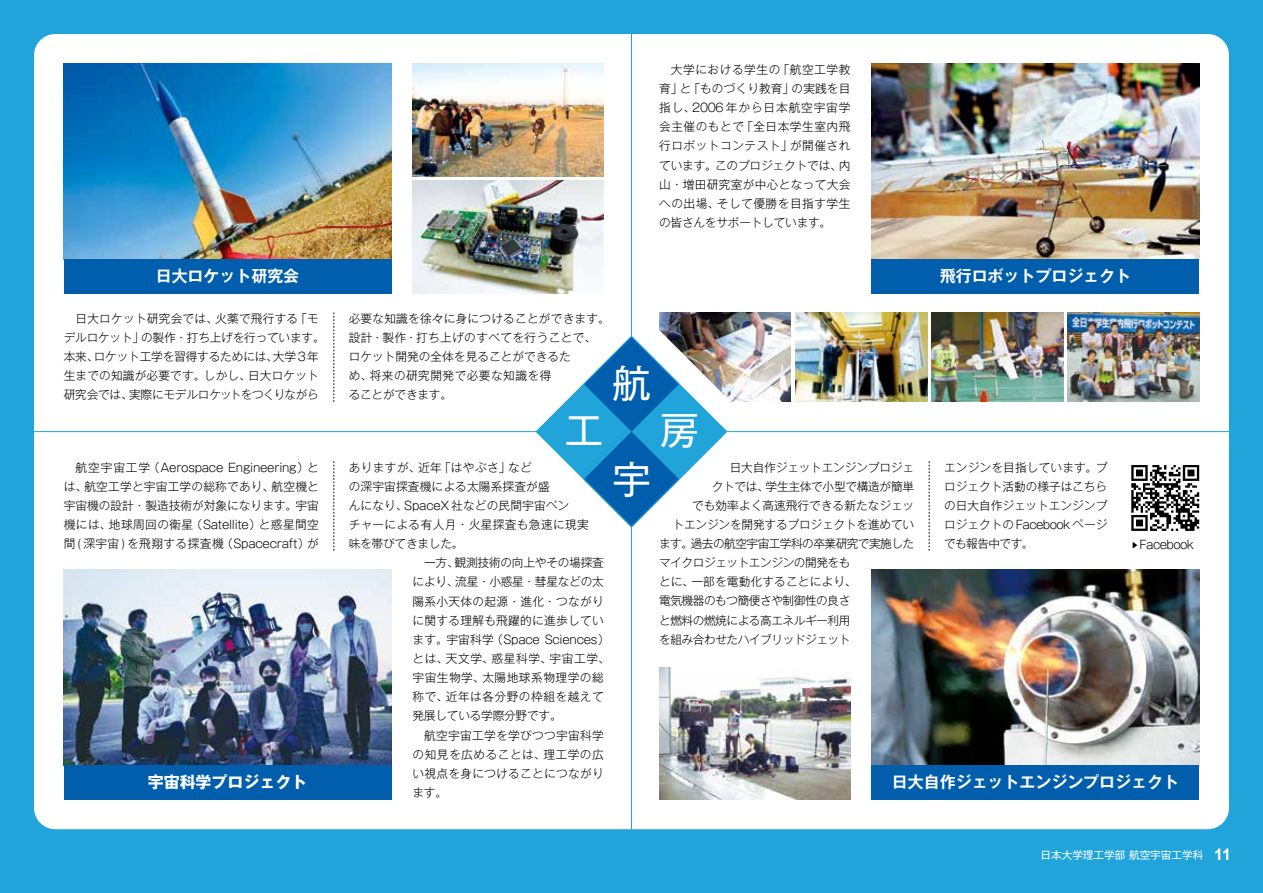
<style>
.page{position:relative;width:1263px;height:893px;background:#21a4da}
.page>*{position:absolute;margin:0;border:0;box-sizing:border-box;transform-origin:0 0}
.t1{font:38.25px "Gothic MB101 Pr 6";color:#fff}
.t2{font:700 15.9px "Gothic MB101 Pr 6 De";color:#fff}
.t3{font:700 15.9px "Gothic MB101 Pr 6";color:#fff}
.t4{font:300 11.7px/19.2px "Gothic MB101 Pr 6";color:#000;text-align:justify}
.t5{font:300 11.7px "Gothic MB101 Pr 6";letter-spacing:-.02em;color:#000}
.t6{font:300 11.7px "Gothic MB101 Pr 6";letter-spacing:-.04em;color:#000}
.t7{font:300 11.7px "Gothic MB101 Pr 6";letter-spacing:.025em;color:#000}
.t8{font:300 11.7px "Gothic MB101 Pr 6";letter-spacing:.045em;color:#000}
.t9{font:300 11.7px "Gothic MB101 Pr 6";letter-spacing:-.045em;color:#000}
.t10{font:300 11.7px "Gothic MB101 Pr 6";letter-spacing:.03em;color:#000}
.t11{font:300 11.7px "Gothic MB101 Pr 6";letter-spacing:-.025em;color:#000}
.t12{font:300 11.7px "Gothic MB101 Pr 6";letter-spacing:.05em;color:#000}
.t13{font:300 11.7px "Gothic MB101 Pr 6";letter-spacing:.035em;color:#000}
.t14{font:300 11.7px "Gothic MB101 Pr 6";letter-spacing:-.05em;color:#000}
.t15{font:10.65px "Gothic MB101 Pr 6";color:#fff}
.s1{font-size:7.5px}
.s2{font-family:"Arial";font-weight:700;font-size:15.9px}
</style>
<div class="page">
<div style="left:34px;top:34px;width:1195px;height:795px;background:#fff;border-radius:21px"></div>
<img style="left:1067px;top:313px;width:132px;height:89px">
<img style="left:761px;top:313px;width:30px;height:89px">
<img style="left:931px;top:313px;width:132px;height:89px">
<img style="left:795px;top:313px;width:132px;height:89px">
<img style="left:64px;top:570px;width:327px;height:195px">
<img style="left:64px;top:64px;width:327px;height:195px">
<img style="left:872px;top:570px;width:327px;height:195px">
<img style="left:872px;top:64px;width:327px;height:195px">
<img style="left:412px;top:64px;width:192px;height:112px">
<img style="left:412px;top:181px;width:192px;height:112px">
<img style="left:659px;top:668px;width:191px;height:131px">
<div style="left:64px;top:259px;width:327px;height:34px;background:#005ead"></div>
<div style="left:872px;top:259px;width:327px;height:34px;background:#005ead"></div>
<div style="left:64px;top:765px;width:327px;height:34px;background:#005ead"></div>
<div style="left:872px;top:765px;width:327px;height:34px;background:#005ead"></div>
<svg style="left:334px;top:461px;width:1px;height:90px"></svg>
<svg style="left:929px;top:461px;width:1px;height:90px"></svg>
<svg style="left:334px;top:313px;width:1px;height:89px"></svg>
<img style="left:502px;top:312px;width:259px;height:121px">
<hr style="left:30px;top:431px;width:1203px;height:1px;background:#21a4da">
<hr style="left:631px;top:30px;width:1px;height:803px;background:#21a4da">
<svg style="left:535px;top:335px;width:193px;height:192px"></svg>
<svg style="left:1131px;top:465px;width:68px;height:66px"></svg>
<p class="t4" style="left:659px;top:59px;width:193px;text-indent:12px">大学における学生の「航空工学教育」と「ものづくり教育」の実践を目指し、2006 年から日本航空宇宙学会主催のもとで「全日本学生室内飛行ロボットコンテスト」が開催されています。このプロジェクトでは、内山・増田研究室が中心となって大会への出場、そして優勝を目指す学生の皆さんをサポートしています。</p>
<h2 class="t2" style="left:156px;top:263px;width:145px">日大ロケット研究会</h2>
<h2 class="t2" style="left:940px;top:263px;width:193px">飛行ロボットプロジェクト</h2>
<p class="t4" style="left:64px;top:308px;width:262px;text-align:center">日大ロケット研究会では、火薬で飛行する「モ<br>デルロケット」の製作・打ち上げを行っています。本来、ロケット工学を習得するためには、大学3年生までの知識が必要です。しかし、日大ロケット研究会では、実際にモデルロケットをつくりながら</p>
<p class="t4" style="left:349px;top:308px;width:262px;text-align:left">必要な知識を徐々に身につけることができます。設計・製作・打ち上げのすべてを行うことで、ロケット開発の全体を見ることができるた<br>め、将来の研究開発で必要な知識を得<br>ることができます。</p>
<h1 class="t1" style="left:612px;top:352px;width:40px">航</h1>
<h1 class="t1" style="left:565px;top:399px;width:40px">工</h1>
<h1 class="t1" style="left:661px;top:399px;width:40px">房</h1>
<h1 class="t1" style="left:612px;top:448px;width:40px">宇</h1>
<p class="t4" style="left:944px;top:456px;width:165px">エンジンを目指しています。プロジェクト活動の様子はこちらの日大自作ジェットエンジンプロジェクトのFacebookページでも報告中です。</p>
<p class="t4" style="left:730px;top:456px;width:186px">日大自作ジェットエンジンプロジェ</p>
<p class="t11" style="left:712px;top:476px;width:204px">クトでは、学生主体で小型で構造が簡単</p>
<p class="t4" style="left:692px;top:495px;width:224px">でも効率よく高速飛行できる新たなジェッ</p>
<p class="t4" style="left:673px;top:514px;width:243px">トエンジンを開発するプロジェクトを進めてい</p>
<p class="t9" style="left:659px;top:534px;width:257px">ます。過去の航空宇宙工学科の卒業研究で実施した</p>
<p class="t6" style="left:659px;top:553px;width:193px">マイクロジェットエンジンの開発をも</p>
<p class="t4" style="left:659px;top:571px;width:199px">とに、一部を電動化することにより、</p>
<p class="t6" style="left:659px;top:591px;width:193px">電気機器のもつ簡便さや制御性の良さ</p>
<p class="t6" style="left:659px;top:610px;width:193px">と燃料の燃焼による高エネルギー利用</p>
<p class="t6" style="left:659px;top:630px;width:193px">を組み合わせたハイブリッドジェット</p>
<p class="t4" style="left:64px;top:457px;width:257px;text-indent:12px">航空宇宙工学（Aerospace Engineering）とは、航空工学と宇宙工学の総称であり、航空機と宇宙機の設計・製造技術が対象になります。宇宙機には、地球周回の衛星（Satellite）と惑星間空間 ( 深宇宙 ) を飛翔する探査機（Spacecraft）が</p>
<p class="t13" style="left:349px;top:457px;width:185px">ありますが、近年「はやぶさ」など</p>
<p class="t4" style="left:349px;top:476px;width:203px">の深宇宙探査機による太陽系探査が盛</p>
<p class="t4" style="left:349px;top:495px;width:222px">んになり、SpaceX社などの民間宇宙ベン</p>
<p class="t10" style="left:349px;top:515px;width:242px">チャーによる有人月・火星探査も急速に現実</p>
<p class="t5" style="left:349px;top:534px;width:116px">味を帯びてきました。</p>
<p class="t5" style="left:424px;top:553px;width:181px">一方、観測技術の向上やその場探査</p>
<p class="t5" style="left:412px;top:572px;width:193px">により、流星・小惑星・彗星などの太</p>
<p class="t7" style="left:412px;top:591px;width:193px">陽系小天体の起源・進化・つながり</p>
<p class="t7" style="left:412px;top:610px;width:193px">に関する理解も飛躍的に進歩してい</p>
<p class="t5" style="left:412px;top:630px;width:199px">ます。宇宙科学（Space Sciences）</p>
<p class="t12" style="left:412px;top:649px;width:199px">とは、天文学、惑星科学、宇宙工学、</p>
<p class="t8" style="left:412px;top:668px;width:193px">宇宙生物学、太陽地球系物理学の総</p>
<p class="t8" style="left:412px;top:687px;width:193px">称で、近年は各分野の枠組を越えて</p>
<p class="t5" style="left:412px;top:706px;width:151px">発展している学際分野です。</p>
<p class="t7" style="left:424px;top:725px;width:181px">航空宇宙工学を学びつつ宇宙科学</p>
<p class="t8" style="left:412px;top:744px;width:193px">の知見を広めることは、理工学の広</p>
<p class="t7" style="left:412px;top:764px;width:193px">い視点を身につけることにつながり</p>
<p class="t4" style="left:412px;top:782px;width:36px">ます。</p>
<p class="t14" style="left:1131px;top:535px;width:65px"><span class="s1">▶</span>Facebook</p>
<h2 class="t3" style="left:148px;top:769px;width:161px">宇宙科学プロジェクト</h2>
<h2 class="t2" style="left:892px;top:769px;width:289px">日大自作ジェットエンジンプロジェクト</h2>
<p class="t15" style="left:1040px;top:846px;width:192px">日本大学理工学部 航空宇宙工学科 <span class="s2">11</span></p>
</div>
